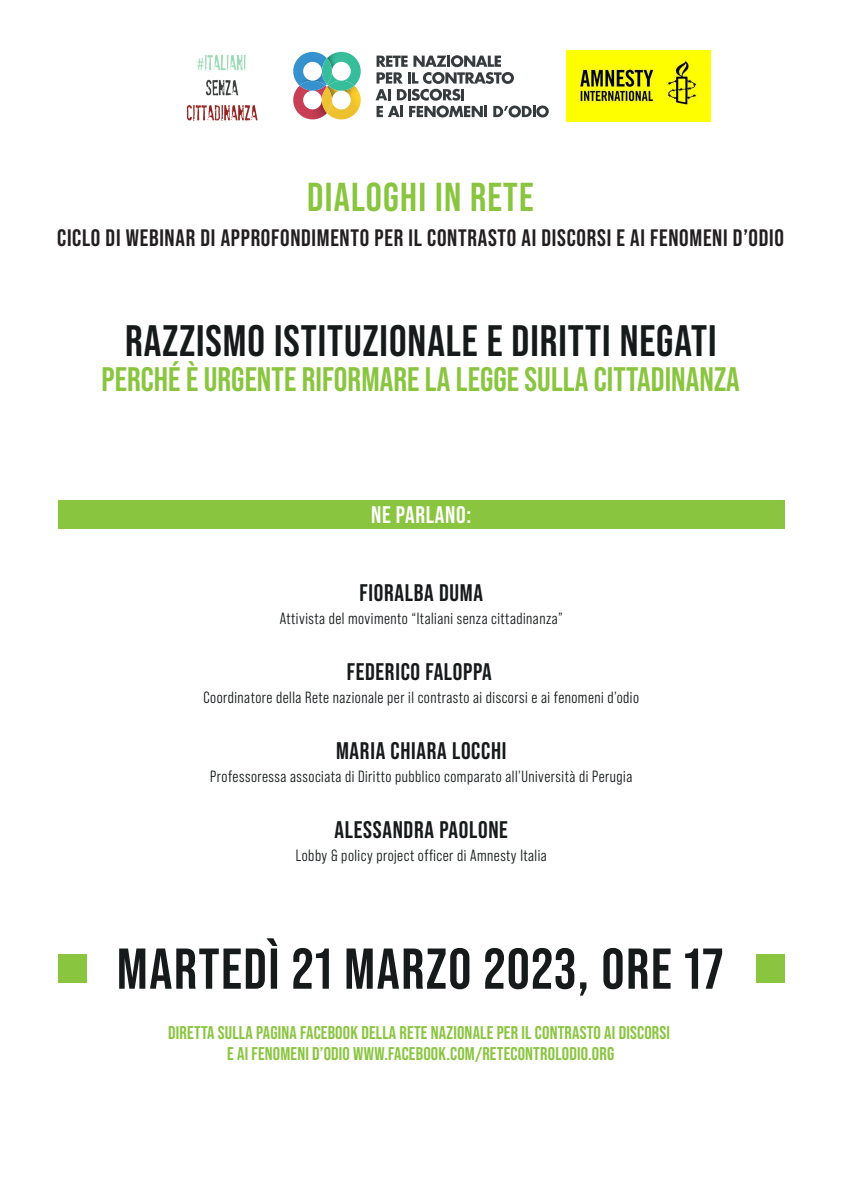
<style>
.page{position:relative;width:842px;height:1191px;background:#fff}
.page>*{position:absolute;margin:0;border:0;box-sizing:border-box;transform-origin:0 0}
.t1{font:700 57.4px "Bebas Neue Pro";letter-spacing:.03em;color:#161a1b}
.t2{font:700 44px "Bebas Neue Pro";letter-spacing:.02em;color:#161a1b}
.t3{font:700 40.3px "Bebas Neue Pro";letter-spacing:.03em;color:#89c53f}
.t4{font:700 34px "Bebas Neue Pro";color:#89c53f}
.t5{font:700 24px "Bebas Neue Pro";letter-spacing:.03em;color:#161a1b}
.t6{font:700 24px "Bebas Neue Pro";letter-spacing:.03em;color:#fff}
.t7{font:700 23.8px "Bebas Neue Pro";letter-spacing:.03em;color:#231f20}
.t8{font:700 18.4px/21.3px "Bebas Neue Pro";letter-spacing:.01em;color:#89c53f;text-align:center}
.t9{font:16.2px "Bebas Neue Pro Middle";letter-spacing:.03em;color:#161a1b}
</style>
<div class="page">
<svg style="left:376px;top:55px;width:173px;height:62px"></svg>
<svg style="left:293px;top:52px;width:68px;height:67px"></svg>
<svg style="left:328px;top:81px;width:26px;height:10px"></svg>
<svg style="left:322px;top:87px;width:10px;height:26px"></svg>
<div style="left:58px;top:500px;width:727px;height:28px;background:#89c53f"></div>
<div style="left:58px;top:954px;width:29px;height:28px;background:#89c53f"></div>
<div style="left:756px;top:954px;width:29px;height:28px;background:#89c53f"></div>
<img style="left:187px;top:54px;width:71px;height:67px">
<img style="left:567px;top:50px;width:143px;height:71px">
<h3 class="t3" style="left:307px;top:174px;width:228px">DIALOGHI IN RETE</h3>
<h3 class="t7" style="left:57px;top:224px;width:728px">CICLO DI WEBINAR DI APPROFONDIMENTO PER IL CONTRASTO AI DISCORSI E AI FENOMENI D’ODIO</h3>
<h2 class="t2" style="left:125px;top:316px;width:593px">RAZZISMO ISTITUZIONALE E DIRITTI NEGATI</h2>
<h3 class="t4" style="left:102px;top:360px;width:640px">PERCHÉ È URGENTE RIFORMARE LA LEGGE SULLA CITTADINANZA</h3>
<h3 class="t6" style="left:371px;top:501px;width:102px">NE PARLANO:</h3>
<h3 class="t5" style="left:359px;top:578px;width:125px">FIORALBA DUMA</h3>
<p class="t9" style="left:280px;top:609px;width:285px">Attivista del movimento “Italiani senza cittadinanza”</p>
<h3 class="t5" style="left:347px;top:657px;width:146px">FEDERICO FALOPPA</h3>
<p class="t9" style="left:203px;top:688px;width:437px">Coordinatore della Rete nazionale per il contrasto ai discorsi e ai fenomeni d’odio</p>
<h3 class="t5" style="left:336px;top:736px;width:172px">MARIA CHIARA LOCCHI</h3>
<p class="t9" style="left:210px;top:767px;width:423px">Professoressa associata di Diritto pubblico comparato all’Università di Perugia</p>
<h3 class="t5" style="left:335px;top:815px;width:175px">ALESSANDRA PAOLONE</h3>
<p class="t9" style="left:296px;top:846px;width:253px">Lobby &amp; policy project officer di Amnesty Italia</p>
<h1 class="t1" style="left:117px;top:936px;width:608px">MARTEDÌ 21 MARZO 2023, ORE 17</h1>
<p class="t8" style="left:168px;top:1022px;width:503px">DIRETTA SULLA PAGINA FACEBOOK DELLA RETE NAZIONALE PER IL CONTRASTO AI DISCORSI<br>E AI FENOMENI D’ODIO WWW.FACEBOOK.COM/RETECONTROLODIO.ORG</p>
</div>
